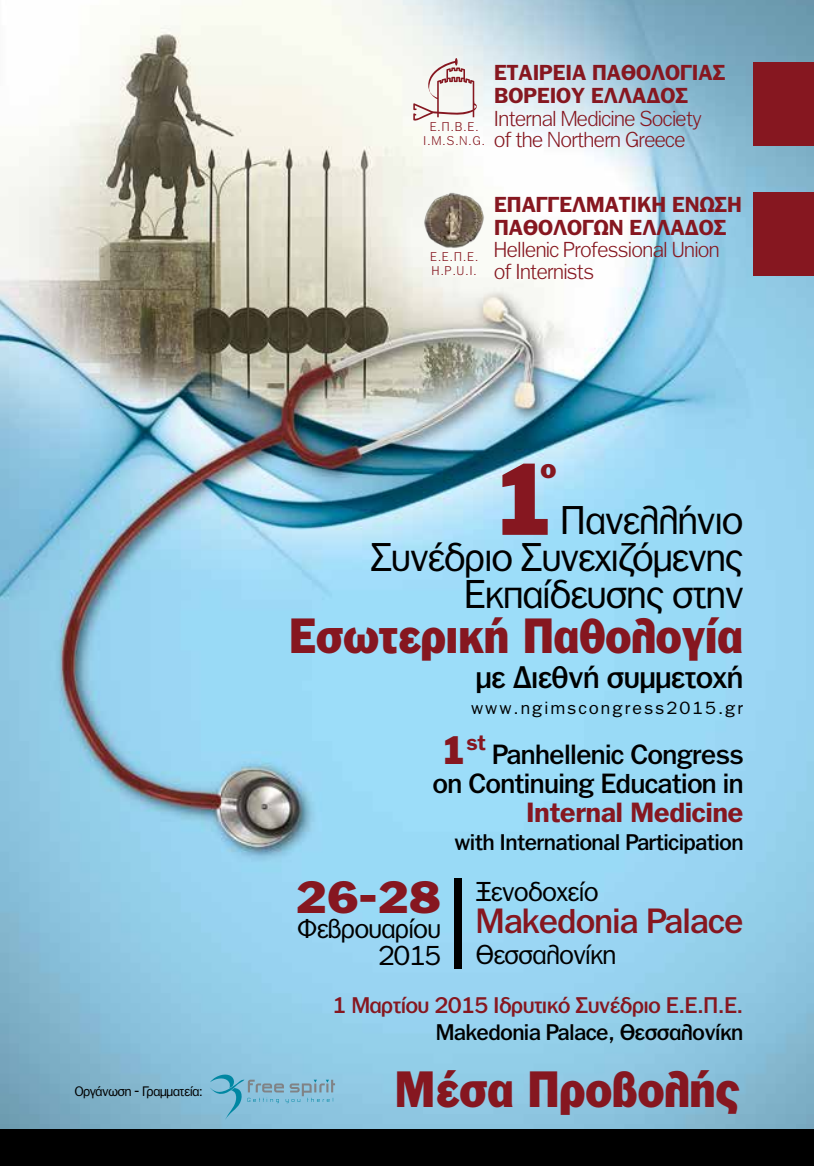
<style>
.page{position:relative;width:814px;height:1166px;background:#fff}
.page>*{position:absolute;margin:0;border:0;box-sizing:border-box;transform-origin:0 0}
.t1{font:900 97.48px "PF Franklin Gothic";color:#861720}
.t2{font:900 49.18px "PF Franklin Gothic";color:#861720;scale:.9 1}
.t3{font:900 47.6px "PF Franklin Gothic";color:#861720;scale:.9 1}
.t4{font:900 43.57px "PF Franklin Gothic";color:#861720;scale:1.1 1}
.t5{font:38.68px/36.9px "PF Franklin Gothic";color:#000;text-align:right}
.t6{font:33.77px "PF Franklin Gothic Med";color:#861720}
.t7{font:30.1px "PF Franklin Gothic Med";color:#000}
.t8{font:26.78px/29.2px "PF Franklin Gothic Med";color:#000;text-align:right}
.t9{font:700 26.78px "PF Franklin Gothic";color:#861720}
.t10{font:26.25px/27.3px "PF Franklin Gothic";color:#000;text-align:right}
.t11{font:900 26.25px "PF Franklin Gothic";color:#861720}
.t12{font:21.7px "PF Franklin Gothic Med";color:#000}
.t13{font:21.7px "PF Franklin Gothic Med";color:#861720}
.t14{font:700 21px "PF Franklin Gothic";color:#861720}
.t15{font:300 20.82px/21.3px "PF Franklin Gothic";color:#861720}
.t16{font:700 20.82px/22.9px "PF Franklin Gothic";color:#861720}
.t17{font:16.97px "PF Franklin Gothic";letter-spacing:.15em;color:#000}
.t18{font:13.3px "PF Franklin Gothic";color:#000}
.t19{font:300 12.25px/14px "PF Franklin Gothic";color:#861720}
.s1{font-weight:900;font-size:37.98px}
</style>
<div class="page">
<img style="left:0;top:0;width:814px;height:1129px">
<div style="left:0;top:1129px;width:814px;height:37px;background:#000"></div>
<svg style="left:209px;top:1073px;width:126px;height:47px"></svg>
<div style="left:454px;top:878px;width:7px;height:90px;background:#000"></div>
<svg style="left:413px;top:58px;width:64px;height:63px"></svg>
<div style="left:753px;top:62px;width:61px;height:84px;background:#861720"></div>
<div style="left:753px;top:193px;width:61px;height:83px;background:#861720"></div>
<img style="left:422px;top:192px;width:63px;height:57px">
<p class="t18" style="left:75px;top:1084px;width:129px">Οργάνωση - Γραµµατεία:</p>
<p class="t19" style="left:423px;top:120px;width:63px;text-align:center">Ε.Π.Β.Ε.<br>I.M.S.N.G.</p>
<p class="t16" style="left:494px;top:61px;width:232px">ΕΤΑΙΡΕΙΑ ΠΑΘΟΛΟΓΙΑΣ<br>ΒΟΡΕΙΟΥ ΕΛΛΑ∆ΟΣ</p>
<p class="t15" style="left:494px;top:108px;width:209px">Internal Medicine Society of the Northern Greece</p>
<p class="t19" style="left:430px;top:249px;width:49px">Ε.Ε.Π.Ε.<br>H.P.U.I.</p>
<p class="t16" style="left:494px;top:192px;width:249px;line-height:23.4px">ΕΠΑΓΓΕΛΜΑΤΙΚΗ ΕΝΩΣΗ<br>ΠΑΘΟΛΟΓΩΝ ΕΛΛΑ∆ΟΣ</p>
<p class="t15" style="left:494px;top:239px;width:227px">Hellenic Professional Union of Internists</p>
<h1 class="t1" style="left:491px;top:441px;width:66px">1</h1>
<p class="t11" style="left:540px;top:453px;width:17px">ο</p>
<h3 class="t5" style="left:371px;top:501px;width:373px">Πανελλήνιο<br>Συνέδριο Συνεχιζόµενης<br>Εκπαίδευσης στην</h3>
<h3 class="t3" style="left:289px;top:607px;width:506px">Εσωτερική Παθολογία</h3>
<h3 class="t7" style="left:476px;top:660px;width:269px">µε ∆ιεθνή συµµετοχή</h3>
<p class="t17" style="left:471px;top:698px;width:273px">www.ngimscongress2015.gr</p>
<p class="t14" style="left:441px;top:730px;width:46px"><span class="s1">1</span>st</p>
<p class="t8" style="left:432px;top:739px;width:312px">Panhellenic Congress<br>on Continuing Education in</p>
<p class="t9" style="left:526px;top:797px;width:219px">Internal Medicine</p>
<p class="t12" style="left:455px;top:829px;width:290px">with International Participation</p>
<h3 class="t4" style="left:295px;top:871px;width:134px">26-28</h3>
<p class="t10" style="left:297px;top:915px;width:145px">Φεβρουαρίου<br>2015</p>
<p class="t10" style="left:476px;top:878px;width:123px">Ξενοδοχείο</p>
<h3 class="t6" style="left:476px;top:901px;width:268px">Makedonia Palace</h3>
<p class="t10" style="left:476px;top:941px;width:141px">Θεσσαλονίκη</p>
<p class="t13" style="left:333px;top:992px;width:412px">1 Μαρτίου 2015 Ιδρυτικό Συνέδριο Ε.Ε.Π.Ε.</p>
<p class="t12" style="left:436px;top:1020px;width:308px">Makedonia Palace, Θεσσαλονίκη</p>
<h2 class="t2" style="left:394px;top:1059px;width:385px">Μέσα Προβολής</h2>
</div>
